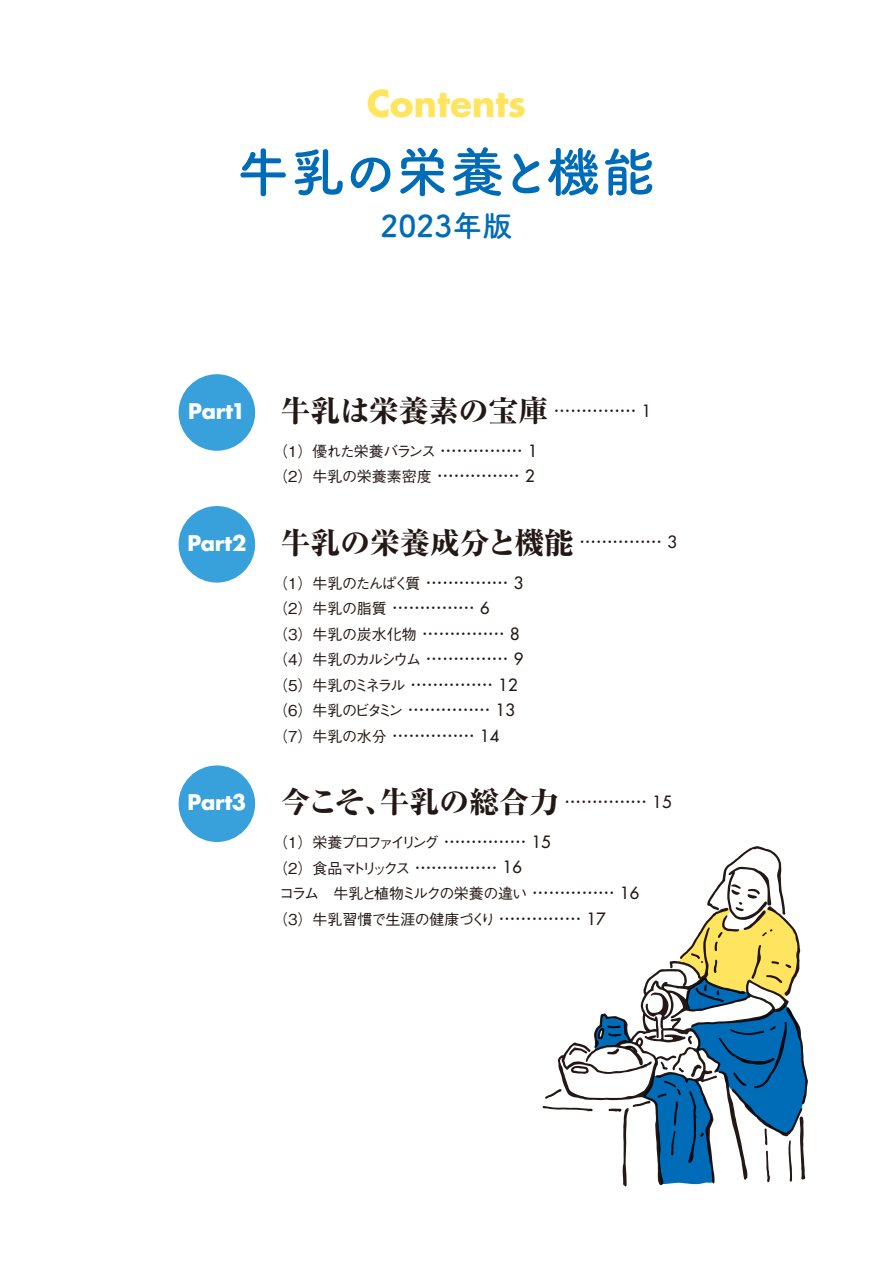
<style>
.page{position:relative;width:893px;height:1263px;background:#fff}
.page>*{position:absolute;margin:0;border:0;box-sizing:border-box;transform-origin:0 0}
.t1{font:700 54px "Tsuku A Rd Gothic";letter-spacing:-.03em;color:#006cb8}
.t2{font:700 36px "Futura";letter-spacing:-.01em;color:#ffe55f}
.t3{font:800 30px "Ryumin Pro";color:#231815}
.t4{font:700 30px "Tsuku A Rd Gothic";color:#006cb8}
.t5{font:500 15px/25.5px "Gothic BBB Pro";letter-spacing:-.03em;color:#231815}
.t6{font:500 15px "Gothic BBB Pro";letter-spacing:-.11em;color:#231815}
.t7{font:500 15px "Gothic BBB Pro";letter-spacing:-.195em;color:#231815}
.t8{font:500 15px "Gothic BBB Pro";letter-spacing:-.265em;color:#231815}
.s1{font-family:"Futura";font-weight:700;font-size:21px;color:#fff}
.s2{font-family:"Futo Go B101 Pro";font-weight:700;font-size:16.5px}
.s3{font-family:"Futura";font-weight:400;font-size:16.5px}
</style>
<div class="page">
<svg style="left:543px;top:846px;width:265px;height:340px"></svg>
<div style="left:179px;top:374px;width:76px;height:77px;background:#38a1db;border-radius:50%"></div>
<div style="left:179px;top:506px;width:76px;height:77px;background:#38a1db;border-radius:50%"></div>
<div style="left:179px;top:765px;width:76px;height:77px;background:#38a1db;border-radius:50%"></div>
<h2 class="t2" style="left:367px;top:78px;width:161px">Contents</h2>
<h1 class="t1" style="left:236px;top:130px;width:421px">牛乳の栄養と機能</h1>
<h3 class="t4" style="left:380px;top:203px;width:133px">2023年版</h3>
<h3 class="t3" style="left:188px;top:387px;width:465px"><span class="s1">Part1</span> 牛乳は栄養素の宝庫 <sup>……………</sup> <sup>1</sup></h3>
<p class="t5" style="left:273px;top:436px;width:266px">（1）優れた栄養バランス <span class="s2">……………</span> <span class="s3">1</span>（2）牛乳の栄養素密度 <span class="s2">……………</span> <span class="s3">2</span></p>
<h3 class="t3" style="left:187px;top:519px;width:491px"><span class="s1">Part2</span> 牛乳の栄養成分と機能 <sup>……………</sup> <sup>3</sup></h3>
<p class="t5" style="left:273px;top:568px;width:252px">（1）牛乳のたんぱく質 <span class="s2">……………</span> <span class="s3">3</span>（2）牛乳の脂質 <span class="s2">……………</span> <span class="s3">6<br></span>（3）牛乳の炭水化物 <span class="s2">……………</span> <span class="s3">8</span>（4）牛乳のカルシウム <span class="s2">……………</span> <span class="s3">9</span>（5）牛乳のミネラル <span class="s2">……………</span> <span class="s3">12</span>（6）牛乳のビタミン <span class="s2">……………</span> <span class="s3">13</span>（7）牛乳の水分 <span class="s2">……………</span> <span class="s3">14</span></p>
<h3 class="t3" style="left:188px;top:778px;width:485px"><span class="s1">Part3</span> 今こそ、牛乳の総合力 <sup>……………</sup> <sup>15</sup></h3>
<p class="t7" style="left:273px;top:830px;width:279px">（1）栄養プロファイリング <span class="s2">……………</span> <span class="s3">15</span></p>
<p class="t8" style="left:273px;top:856px;width:250px">（2）食品マトリックス <span class="s2">……………</span> <span class="s3">16</span></p>
<p class="t6" style="left:279px;top:881px;width:362px">コラム　牛乳と植物ミルクの栄養の違い <span class="s2">……………</span> <span class="s3">16</span></p>
<p class="t5" style="left:273px;top:904px;width:334px">（3）牛乳習慣で生涯の健康づくり <span class="s2">……………</span> <span class="s3">17</span></p>
</div>
